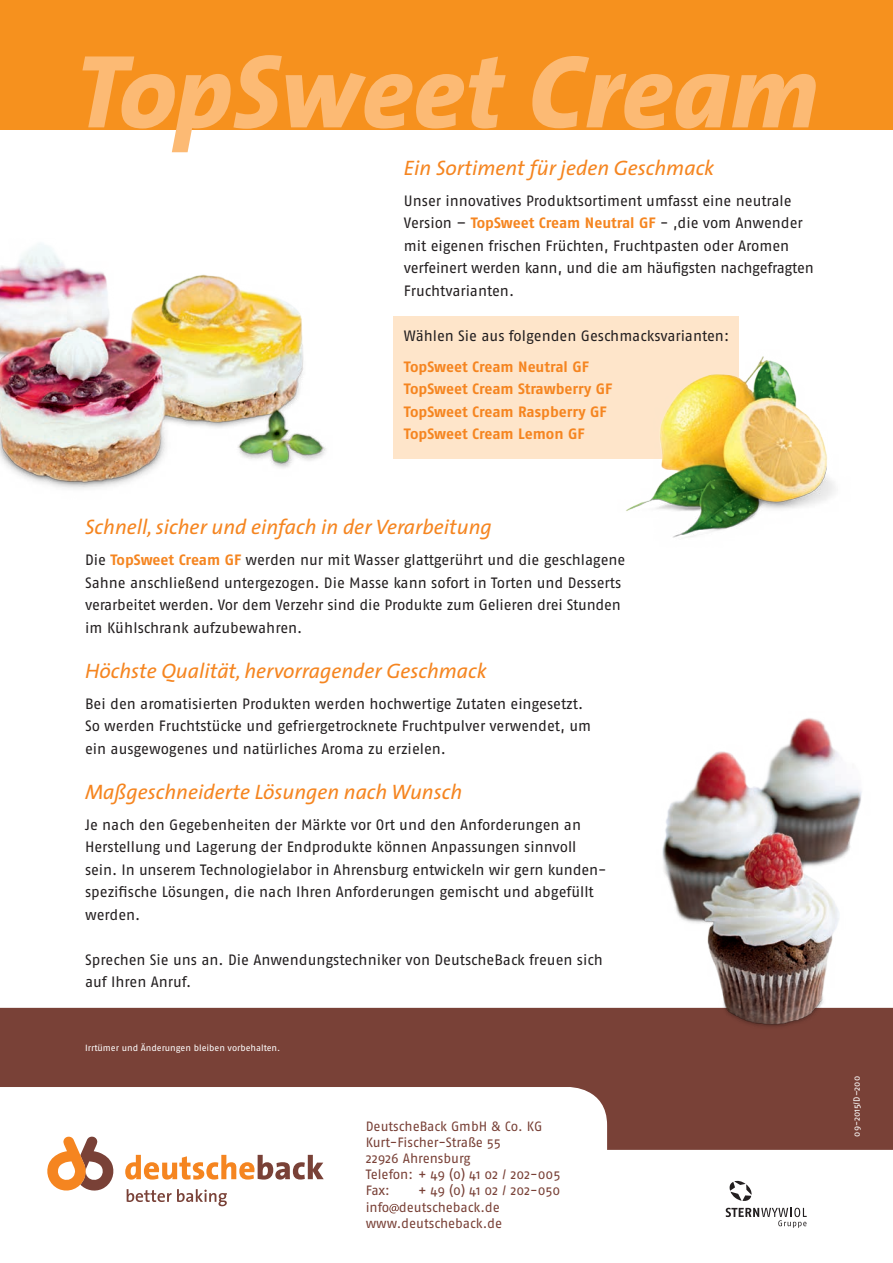
<style>
.page{position:relative;width:893px;height:1263px;background:#fff}
.page>*{position:absolute;margin:0;border:0;box-sizing:border-box;transform-origin:0 0}
.t1{font:italic 800 105px "The Sans";color:#fcba74}
.t2{font:italic 21px "The Sans";color:#f58520}
.t3{font:15px/22.5px "Fago Pro";letter-spacing:-.005em;color:#231f20}
.t4{font:700 15px/22.5px "Fago Pro";letter-spacing:-.005em;color:#f58520}
.t5{font:13.5px/16.2px "Fago Pro";letter-spacing:-.005em;color:#794137}
.t6{font:9px "Fago Pro";letter-spacing:-.005em;color:#fff}
.s1{font-weight:700;color:#f58520}
</style>
<div class="page">
<div style="left:393px;top:316px;width:345px;height:142px;background:#fee5ca"></div>
<svg style="left:127px;top:1189px;width:100px;height:17px"></svg>
<svg style="left:125px;top:1155px;width:199px;height:24px"></svg>
<svg style="left:47px;top:1150px;width:67px;height:41px"></svg>
<svg style="left:389px;top:1204px;width:10px;height:9px"></svg>
<svg style="left:726px;top:1208px;width:81px;height:20px"></svg>
<svg style="left:729px;top:1180px;width:23px;height:21px"></svg>
<svg style="left:0;top:1008px;width:893px;height:142px;fill:#794137"></svg>
<div style="left:0;top:0;width:893px;height:129px;background:#f6911e"></div>
<img style="left:652px;top:718px;width:226px;height:314px">
<img style="left:0;top:244px;width:326px;height:245px">
<img style="left:607px;top:339px;width:228px;height:199px">
<h1 class="t1" style="left:74px;top:3px;width:746px">TopSweet Cream</h1>
<h2 class="t2" style="left:404px;top:150px;width:312px">Ein Sortiment für jeden Geschmack</h2>
<p class="t3" style="left:404px;top:189px;width:411px">Unser innovatives Produktsortiment umfasst eine neutrale Version – <span class="s1">TopSweet Cream Neutral GF</span> - ,die vom Anwender mit eigenen frischen Früchten, Fruchtpasten oder Aromen verfeinert werden kann, und die am häufigsten nachgefragten Fruchtvarianten.</p>
<p class="t3" style="left:404px;top:324px;width:327px">Wählen Sie aus folgenden Geschmacksvarianten:</p>
<p class="t4" style="left:404px;top:355px;width:210px">TopSweet Cream Neutral GF<br>TopSweet Cream Strawberry GF<br>TopSweet Cream Raspberry GF<br>TopSweet Cream Lemon GF</p>
<h2 class="t2" style="left:85px;top:510px;width:408px">Schnell, sicher und einfach in der Verarbeitung</h2>
<p class="t3" style="left:85px;top:549px;width:542px">Die <span class="s1">TopSweet Cream GF</span> werden nur mit Wasser glattgerührt und die geschlagene Sahne anschließend untergezogen. Die Masse kann sofort in Torten und Desserts verarbeitet werden. Vor dem Verzehr sind die Produkte zum Gelieren drei Stunden im Kühlschrank aufzubewahren.</p>
<h2 class="t2" style="left:85px;top:653px;width:403px">Höchste Qualität, hervorragender Geschmack</h2>
<p class="t3" style="left:85px;top:692px;width:508px">Bei den aromatisierten Produkten werden hochwertige Zutaten eingesetzt.<br>So werden Fruchtstücke und gefriergetrocknete Fruchtpulver verwendet, um ein ausgewogenes und natürliches Aroma zu erzielen.</p>
<h2 class="t2" style="left:85px;top:774px;width:379px">Maßgeschneiderte Lösungen nach Wunsch</h2>
<p class="t3" style="left:85px;top:813px;width:523px">Je nach den Gegebenheiten der Märkte vor Ort und den Anforderungen an Herstellung und Lagerung der Endprodukte können Anpassungen sinnvoll sein. In unserem Technologielabor in Ahrensburg entwickeln wir gern kunden&shy;spezifische Lösungen, die nach Ihren Anforderungen gemischt und abgefüllt werden.</p>
<p class="t3" style="left:85px;top:948px;width:519px">Sprechen Sie uns an. Die Anwendungstechniker von DeutscheBack freuen sich auf Ihren Anruf.</p>
<p class="t6" style="left:85px;top:1042px;width:197px">Irrtümer und Änderungen bleiben vorbehalten.</p>
<p class="t5" style="left:366px;top:1118px;width:196px">DeutscheBack GmbH &amp; Co. KG<br>Kurt-Fischer-Straße 55<br>22926 Ahrensburg<br>Telefon: + 49 (0) 41 02 / 202-005<br>Fax:</p>
<p class="t5" style="left:366px;top:1182px;width:196px;text-indent:53px">+ 49 (0) 41 02 / 202-050 info deutscheback.de www.deutscheback.de</p>
<p class="t6" style="left:851px;top:1136px;width:62px;rotate:-90deg">09-2015/D–200</p>
</div>
